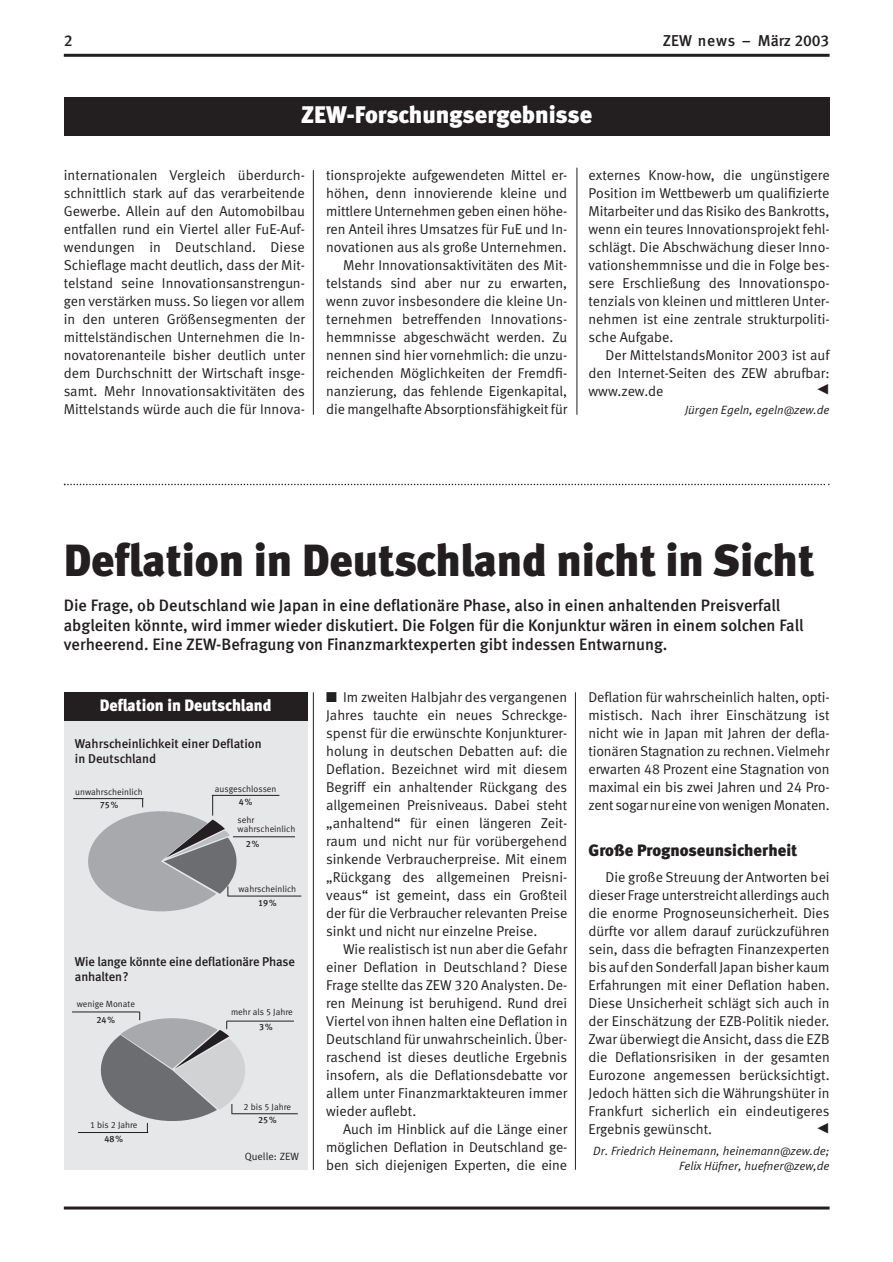
<style>
.page{position:relative;width:893px;height:1262px;background:#fff}
.page>*{position:absolute;margin:0;border:0;box-sizing:border-box;transform-origin:0 0}
.t1{font:45px "Meta Black LF";letter-spacing:-.005em;color:#231f20}
.t2{font:24px "Meta Black LF";letter-spacing:-.005em;color:#fff}
.t3{font:16.5px/19.5px "Meta Medium LF";color:#231f20}
.t4{font:16.5px "Meta Black LF";color:#231f20}
.t5{font:16.5px "Meta Black LF";color:#fff;scale:.96 1}
.t6{font:15.75px "Meta Medium LF";letter-spacing:-.005em;color:#231f20}
.t7{font:14.25px/18px "Meta Normal LF";color:#231f20;text-align:justify}
.t8{font:13.5px "European Pi Four";color:#231f20}
.t9{font:12.75px/15px "Meta Medium LF";letter-spacing:-.01em;color:#231f20}
.t10{font:italic 12px/15px "Meta Normal LF";color:#231f20;text-align:right}
.t11{font:10.5px "Meta Normal LF";color:#231f20}
.t12{font:9px/9px "Meta Normal LF";color:#231f20}
.t13{font:9px "Meta Medium LF";color:#231f20}
</style>
<div class="page">
<hr style="left:64px;top:1206px;width:765px;height:3px;background:#231f20">
<hr style="left:64px;top:54px;width:765px;height:3px;background:#231f20">
<div style="left:64px;top:98px;width:765px;height:38px;background:#231f20"></div>
<hr style="left:313px;top:170px;width:1px;height:245px;background:#231f20">
<hr style="left:576px;top:168px;width:1px;height:247px;background:#231f20">
<hr style="left:313px;top:692px;width:1px;height:477px;background:#231f20">
<hr style="left:575px;top:692px;width:1px;height:477px;background:#231f20">
<svg style="left:64px;top:484px;width:765px;height:1px"></svg>
<div style="left:64px;top:710px;width:243px;height:459px;background:#e6e7e9"></div>
<div style="left:64px;top:692px;width:243px;height:29px;background:#231f20"></div>
<hr style="left:212px;top:795px;width:67px;height:1px;background:#231f20">
<hr style="left:233px;top:836px;width:62px;height:1px;background:#231f20">
<hr style="left:227px;top:895px;width:74px;height:1px;background:#231f20">
<hr style="left:73px;top:798px;width:70px;height:1px;background:#231f20">
<svg style="left:79px;top:795px;width:163px;height:117px"></svg>
<hr style="left:72px;top:1011px;width:68px;height:1px;background:#231f20">
<hr style="left:227px;top:1020px;width:67px;height:1px;background:#231f20">
<hr style="left:231px;top:1113px;width:67px;height:1px;background:#231f20">
<hr style="left:78px;top:1132px;width:70px;height:1px;background:#231f20">
<svg style="left:94px;top:1011px;width:160px;height:121px"></svg>
<p class="t6" style="left:64px;top:34px;width:10px">2</p>
<p class="t6" style="left:663px;top:34px;width:168px">ZEW news – März 2003</p>
<h2 class="t2" style="left:301px;top:105px;width:293px">ZEW-Forschungsergebnisse</h2>
<p class="t7" style="left:64px;top:167px;width:243px">internationalen Vergleich überdurch&shy;schnittlich stark auf das verarbeitende Gewerbe. Allein auf den Automobilbau entfallen rund ein Viertel aller FuE-Auf&shy;wendungen in Deutschland. Diese Schieflage macht deutlich, dass der Mit&shy;telstand seine Innovationsanstrengun&shy;gen verstärken muss. So liegen vor allem in den unteren Größensegmenten der mittelständischen Unternehmen die In&shy;novatorenanteile bisher deutlich unter dem Durchschnitt der Wirtschaft insge&shy;samt. Mehr Innovationsaktivitäten des Mittelstands würde auch die für Innova-</p>
<p class="t7" style="left:326px;top:167px;width:243px;text-align:right">tionsprojekte aufgewendeten Mittel er&shy;höhen, denn innovierende kleine und mittlere Unternehmen geben einen höhe&shy;ren Anteil ihres Umsatzes für FuE und In&shy;novationen aus als große Unternehmen.<br>Mehr Innovationsaktivitäten des Mit&shy;telstands sind aber nur zu erwarten, wenn zuvor insbesondere die kleine Un&shy;ternehmen betreffenden Innovations&shy;hemmnisse abgeschwächt werden. Zu nennen sind hier vornehmlich: die unzu&shy;reichenden Möglichkeiten der Fremdfi&shy;nanzierung, das fehlende Eigenkapital, die mangelhafte Absorptionsfähigkeit für</p>
<p class="t7" style="left:588px;top:167px;width:243px">externes Know-how, die ungünstigere Position im Wettbewerb um qualifizierte Mitarbeiter und das Risiko des Bankrotts, wenn ein teures Innovationsprojekt fehl&shy;schlägt. Die Abschwächung dieser Inno&shy;vationshemmnisse und die in Folge bes&shy;sere Erschließung des Innovationspo&shy;tenzials von kleinen und mittleren Unter&shy;nehmen ist eine zentrale strukturpoliti&shy;sche Aufgabe.</p>
<p class="t7" style="left:588px;top:347px;width:242px;text-indent:17px">Der MittelstandsMonitor 2003 ist auf den Internet-Seiten des ZEW abrufbar: www.zew.de</p>
<p class="t8" style="left:816px;top:382px;width:15px">-</p>
<p class="t10" style="left:685px;top:404px;width:146px">Jürgen Egeln, egeln@zew.de</p>
<h1 class="t1" style="left:64px;top:542px;width:752px">Deflation in Deutschland nicht in Sicht</h1>
<p class="t3" style="left:64px;top:597px;width:741px">Die Frage, ob Deutschland wie Japan in eine deflationäre Phase, also in einen anhaltenden Preisverfall abgleiten könnte, wird immer wieder diskutiert. Die Folgen für die Konjunktur wären in einem solchen Fall verheerend. Eine ZEW-Befragung von Finanzmarktexperten gibt indessen Entwarnung.</p>
<p class="t5" style="left:100px;top:698px;width:180px">Deflation in Deutschland</p>
<p class="t9" style="left:75px;top:737px;width:188px">Wahrscheinlichkeit einer Deflation in Deutschland</p>
<p class="t12" style="left:215px;top:784px;width:63px">ausgeschlossen</p>
<p class="t13" style="left:239px;top:798px;width:15px">4%</p>
<p class="t12" style="left:237px;top:816px;width:59px">sehr wahrscheinlich</p>
<p class="t13" style="left:246px;top:840px;width:15px">2%</p>
<p class="t12" style="left:238px;top:885px;width:59px">wahrscheinlich</p>
<p class="t13" style="left:258px;top:899px;width:20px">19%</p>
<p class="t12" style="left:75px;top:787px;width:69px">unwahrscheinlich</p>
<p class="t13" style="left:100px;top:801px;width:20px">75%</p>
<p class="t9" style="left:75px;top:954px;width:221px">Wie lange könnte eine deflationäre Phase anhalten?</p>
<p class="t12" style="left:77px;top:999px;width:60px">wenige Monate</p>
<p class="t13" style="left:96px;top:1016px;width:20px">24%</p>
<p class="t12" style="left:231px;top:1008px;width:63px">mehr als 5 Jahre</p>
<p class="t13" style="left:259px;top:1023px;width:15px">3%</p>
<p class="t12" style="left:90px;top:1121px;width:49px">1 bis 2 Jahre</p>
<p class="t13" style="left:104px;top:1135px;width:20px">48%</p>
<p class="t12" style="left:244px;top:1102px;width:49px">2 bis 5 Jahre</p>
<p class="t13" style="left:258px;top:1116px;width:20px">25%</p>
<p class="t11" style="left:245px;top:1152px;width:56px">Quelle: ZEW</p>
<p class="t7" style="left:326px;top:689px;width:243px">■ Im zweiten Halbjahr des vergangenen Jahres tauchte ein neues Schreckge&shy;spenst für die erwünschte Konjunkturer&shy;holung in deutschen Debatten auf: die Deflation. Bezeichnet wird mit diesem Begriff ein anhaltender Rückgang des allgemeinen Preisniveaus. Dabei steht „anhaltend“ für einen längeren Zeit&shy;raum und nicht nur für vorübergehend sinkende Verbraucherpreise. Mit einem „Rückgang des allgemeinen Preisni&shy;veaus“ ist gemeint, dass ein Großteil der für die Verbraucher relevanten Preise sinkt und nicht nur einzelne Preise.</p>
<p class="t7" style="left:326px;top:941px;width:243px;text-indent:17px">Wie realistisch ist nun aber die Gefahr einer Deflation in Deutschland? Diese Frage stellte das ZEW 320 Analysten. De&shy;ren Meinung ist beruhigend. Rund drei Viertel von ihnen halten eine Deflation in Deutschland für unwahrscheinlich. Über&shy;raschend ist dieses deutliche Ergebnis insofern, als die Deflationsdebatte vor allem unter Finanzmarktakteuren immer wieder auflebt.</p>
<p class="t7" style="left:326px;top:1121px;width:243px;text-indent:17px">Auch im Hinblick auf die Länge einer möglichen Deflation in Deutschland ge&shy;ben sich diejenigen Experten, die eine</p>
<p class="t7" style="left:588px;top:689px;width:243px">Deflation für wahrscheinlich halten, opti&shy;mistisch. Nach ihrer Einschätzung ist nicht wie in Japan mit Jahren der defla&shy;tionären Stagnation zu rechnen. Vielmehr erwarten 48 Prozent eine Stagnation von maximal ein bis zwei Jahren und 24 Pro&shy;zent sogar nur eine von wenigen Monaten.</p>
<p class="t4" style="left:588px;top:843px;width:210px">Große Prognoseunsicherheit</p>
<p class="t7" style="left:588px;top:869px;width:243px;text-indent:17px">Die große Streuung der Antworten bei dieser Frage unterstreicht allerdings auch die enorme Prognoseunsicherheit. Dies dürfte vor allem darauf zurückzuführen sein, dass die befragten Finanzexperten bis auf den Sonderfall Japan bisher kaum Erfahrungen mit einer Deflation haben.<br>Diese Unsicherheit schlägt sich auch in der Einschätzung der EZB-Politik nieder.<br>Zwar überwiegt die Ansicht, dass die EZB die Deflationsrisiken in der gesamten Eurozone angemessen berücksichtigt.<br>Jedoch hätten sich die Währungshüter in Frankfurt sicherlich ein eindeutigeres Ergebnis gewünscht.</p>
<p class="t8" style="left:816px;top:1120px;width:15px">-</p>
<p class="t10" style="left:593px;top:1143px;width:238px">Dr. Friedrich Heinemann, heinemann@zew.de;<br>Felix Hüfner, huefner@zew,de</p>
</div>
